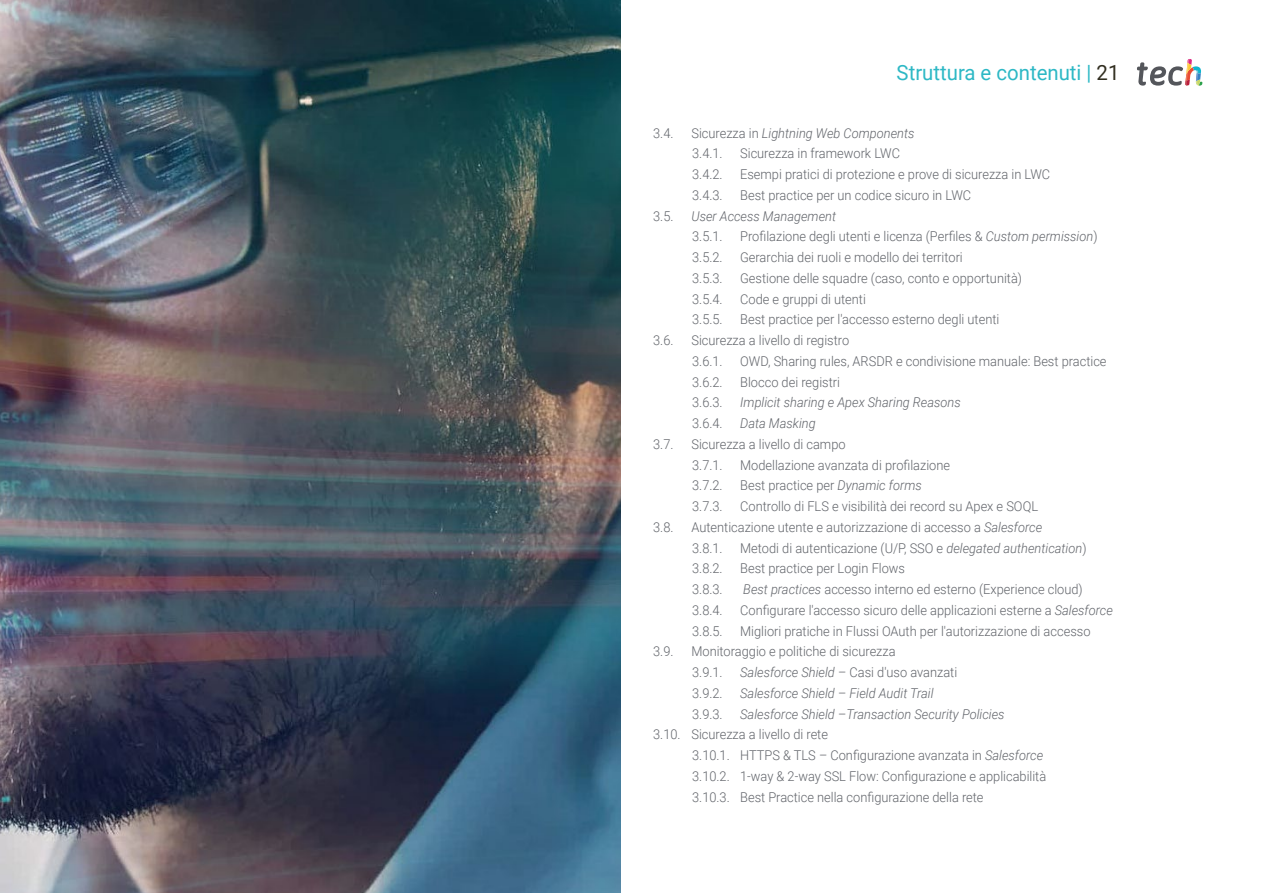
<style>
.page{position:relative;width:1263px;height:893px;background:#fff}
.page>*{position:absolute;margin:0;border:0;box-sizing:border-box;transform-origin:0 0}
.t1{font:21px "Roboto";color:#2db8c5}
.t2{font:300 13.5px/20.7px "Roboto";color:#61646a;scale:.95 1}
.t3{font:italic 300 13.5px/20.7px "Roboto";color:#61646a;scale:.95 1}
.s1{color:#312e20}
.s2{font-style:normal}
.s3{font-style:italic}
</style>
<div class="page">
<img style="left:0;top:0;width:621px;height:893px">
<svg style="left:1137px;top:59px;width:65px;height:27px"></svg>
<h1 class="t1" style="left:897px;top:57px;width:224px">Struttura e contenuti | <span class="s1">21</span></h1>
<p class="t2" style="left:653px;top:122px;width:23px">3.4.</p>
<p class="t3" style="left:691px;top:122px;width:236px"><span class="s2">Sicurezza in</span> Lightning Web Components<br><span class="s2">3.4.1.</span></p>
<p class="t2" style="left:740px;top:143px;width:170px">Sicurezza in framework LWC</p>
<p class="t2" style="left:692px;top:164px;width:34px">3.4.2.</p>
<p class="t2" style="left:740px;top:164px;width:328px">Esempi pratici di protezione e prove di sicurezza in LWC</p>
<p class="t2" style="left:692px;top:184px;width:34px">3.4.3.</p>
<p class="t2" style="left:740px;top:184px;width:245px">Best practice per un codice sicuro in LWC</p>
<p class="t2" style="left:653px;top:205px;width:23px">3.5.</p>
<p class="t3" style="left:691px;top:205px;width:154px">User Access Management</p>
<p class="t2" style="left:692px;top:226px;width:34px">3.5.1.</p>
<p class="t2" style="left:740px;top:226px;width:378px">Profilazione degli utenti e licenza (Perfiles &amp; <span class="s3">Custom permission</span>)</p>
<p class="t2" style="left:692px;top:247px;width:34px">3.5.2.</p>
<p class="t2" style="left:740px;top:247px;width:236px">Gerarchia dei ruoli e modello dei territori</p>
<p class="t2" style="left:692px;top:267px;width:34px">3.5.3.</p>
<p class="t2" style="left:740px;top:267px;width:298px">Gestione delle squadre (caso, conto e opportunità)</p>
<p class="t2" style="left:692px;top:288px;width:34px">3.5.4.</p>
<p class="t2" style="left:740px;top:288px;width:134px">Code e gruppi di utenti</p>
<p class="t2" style="left:692px;top:309px;width:34px">3.5.5.</p>
<p class="t2" style="left:740px;top:309px;width:274px">Best practice per l'accesso esterno degli utenti</p>
<p class="t2" style="left:653px;top:330px;width:23px">3.6.</p>
<p class="t2" style="left:691px;top:330px;width:168px">Sicurezza a livello di registro<br>3.6.1.</p>
<p class="t2" style="left:740px;top:350px;width:387px">OWD, Sharing rules, ARSDR e condivisione manuale: Best practice</p>
<p class="t2" style="left:692px;top:371px;width:34px">3.6.2.</p>
<p class="t2" style="left:740px;top:371px;width:107px">Blocco dei registri</p>
<p class="t2" style="left:692px;top:392px;width:34px">3.6.3.</p>
<p class="t3" style="left:740px;top:392px;width:234px">Implicit sharing e Apex Sharing Reasons</p>
<p class="t2" style="left:692px;top:413px;width:34px">3.6.4.</p>
<p class="t3" style="left:740px;top:413px;width:81px">Data Masking</p>
<p class="t2" style="left:653px;top:433px;width:23px">3.7.</p>
<p class="t2" style="left:691px;top:433px;width:164px">Sicurezza a livello di campo<br>3.7.1.</p>
<p class="t2" style="left:740px;top:454px;width:222px">Modellazione avanzata di profilazione</p>
<p class="t2" style="left:692px;top:475px;width:34px">3.7.2.</p>
<p class="t2" style="left:740px;top:475px;width:193px">Best practice per <span class="s3">Dynamic forms</span></p>
<p class="t2" style="left:692px;top:496px;width:34px">3.7.3.</p>
<p class="t2" style="left:740px;top:496px;width:315px">Controllo di FLS e visibilità dei record su Apex e SOQL</p>
<p class="t2" style="left:653px;top:516px;width:23px">3.8.</p>
<p class="t2" style="left:691px;top:516px;width:371px">Autenticazione utente e autorizzazione di accesso a <span class="s3">Salesforce<br></span>3.8.1.</p>
<p class="t2" style="left:740px;top:537px;width:366px">Metodi di autenticazione (U/P, SSO e <span class="s3">delegated authentication</span>)</p>
<p class="t2" style="left:692px;top:558px;width:34px">3.8.2.</p>
<p class="t2" style="left:740px;top:558px;width:175px">Best practice per Login Flows</p>
<p class="t2" style="left:692px;top:579px;width:34px">3.8.3.</p>
<p class="t2" style="left:743px;top:579px;width:359px"><span class="s3">Best practices</span> accesso interno ed esterno (Experience cloud)</p>
<p class="t2" style="left:692px;top:599px;width:34px">3.8.4.</p>
<p class="t2" style="left:740px;top:599px;width:394px">Configurare l'accesso sicuro delle applicazioni esterne a <span class="s3">Salesforce</span></p>
<p class="t2" style="left:692px;top:620px;width:34px">3.8.5.</p>
<p class="t2" style="left:740px;top:620px;width:370px">Migliori pratiche in Flussi OAuth per l'autorizzazione di accesso</p>
<p class="t2" style="left:653px;top:641px;width:23px">3.9.</p>
<p class="t2" style="left:691px;top:641px;width:216px">Monitoraggio e politiche di sicurezza<br>3.9.1.</p>
<p class="t2" style="left:740px;top:662px;width:230px"><span class="s3">Salesforce Shield</span> – Casi d'uso avanzati</p>
<p class="t2" style="left:692px;top:682px;width:34px">3.9.2.</p>
<p class="t3" style="left:740px;top:682px;width:205px">Salesforce Shield <span class="s2">–</span> Field Audit Trail</p>
<p class="t2" style="left:692px;top:703px;width:34px">3.9.3.</p>
<p class="t3" style="left:653px;top:703px;width:371px;text-indent:87px">Salesforce Shield <span class="s2">–</span>Transaction Security Policies<br><span class="s2">3.10. Sicurezza a livello di rete</span></p>
<p class="t2" style="left:692px;top:745px;width:374px">3.10.1. HTTPS &amp; TLS – Configurazione avanzata in <span class="s3">Salesforce<br></span>3.10.2. 1-way &amp; 2-way SSL Flow: Configurazione e applicabilità<br>3.10.3. Best Practice nella configurazione della rete</p>
</div>
